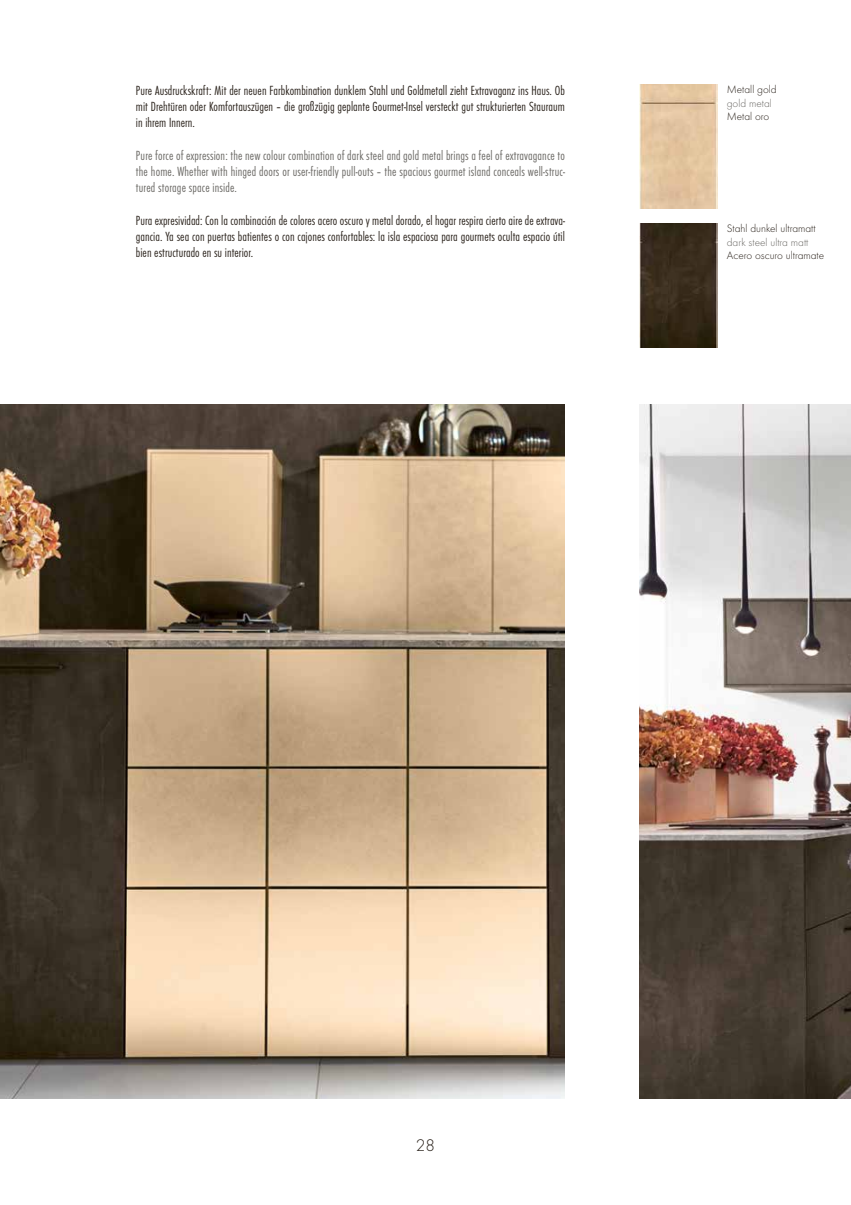
<style>
.page{position:relative;width:851px;height:1205px;background:#fff}
.page>*{position:absolute;margin:0;border:0;box-sizing:border-box;transform-origin:0 0}
.t1{font:300 17.5px "Futura T";color:#29211a}
.t2{font:13.75px/16.2px "Futura T Lig Con";letter-spacing:.005em;color:#29211a;text-align:justify}
.t3{font:13.75px/16.2px "Futura T Lig Con";letter-spacing:.01em;color:#6a6864;text-align:justify}
.t4{font:300 11.25px "Futura T";color:#29211a}
.t5{font:300 11.25px "Futura T";color:#6a6864}
</style>
<div class="page">
<img style="left:639px;top:404px;width:211px;height:694px">
<img style="left:639px;top:223px;width:78px;height:124px">
<img style="left:639px;top:84px;width:78px;height:124px">
<img style="left:0;top:404px;width:565px;height:694px">
<p class="t2" style="left:136px;top:82px;width:430px">Pure Ausdruckskraft: Mit der neuen Farbkombination dunklem Stahl und Goldmetall zieht Extravaganz ins Haus. Ob mit Drehtüren oder Komfortauszügen – die großzügig geplante Gourmet-Insel versteckt gut strukturierten Stauraum in ihrem Innern.</p>
<p class="t3" style="left:136px;top:147px;width:430px">Pure force of expression: the new colour combination of dark steel and gold metal brings a feel of extravagance to the home. Whether with hinged doors or user-friendly pull-outs – the spacious gourmet island conceals well-struc&shy;tured storage space inside.</p>
<p class="t2" style="left:136px;top:212px;width:430px">Pura expresividad: Con la combinación de colores acero oscuro y metal dorado, el hogar respira cierto aire de extrava&shy;gancia. Ya sea con puertas batientes o con cajones confortables: la isla espaciosa para gourmets oculta espacio útil bien estructurado en su interior.</p>
<p class="t4" style="left:726px;top:83px;width:51px">Metall gold</p>
<p class="t5" style="left:726px;top:96px;width:47px">gold metal</p>
<p class="t4" style="left:726px;top:110px;width:44px">Metal oro</p>
<p class="t4" style="left:726px;top:221px;width:90px">Stahl dunkel ultramatt</p>
<p class="t5" style="left:726px;top:235px;width:83px">dark steel ultra matt</p>
<p class="t4" style="left:726px;top:249px;width:99px">Acero oscuro ultramate</p>
<p class="t1" style="left:416px;top:1134px;width:21px">28</p>
</div>
